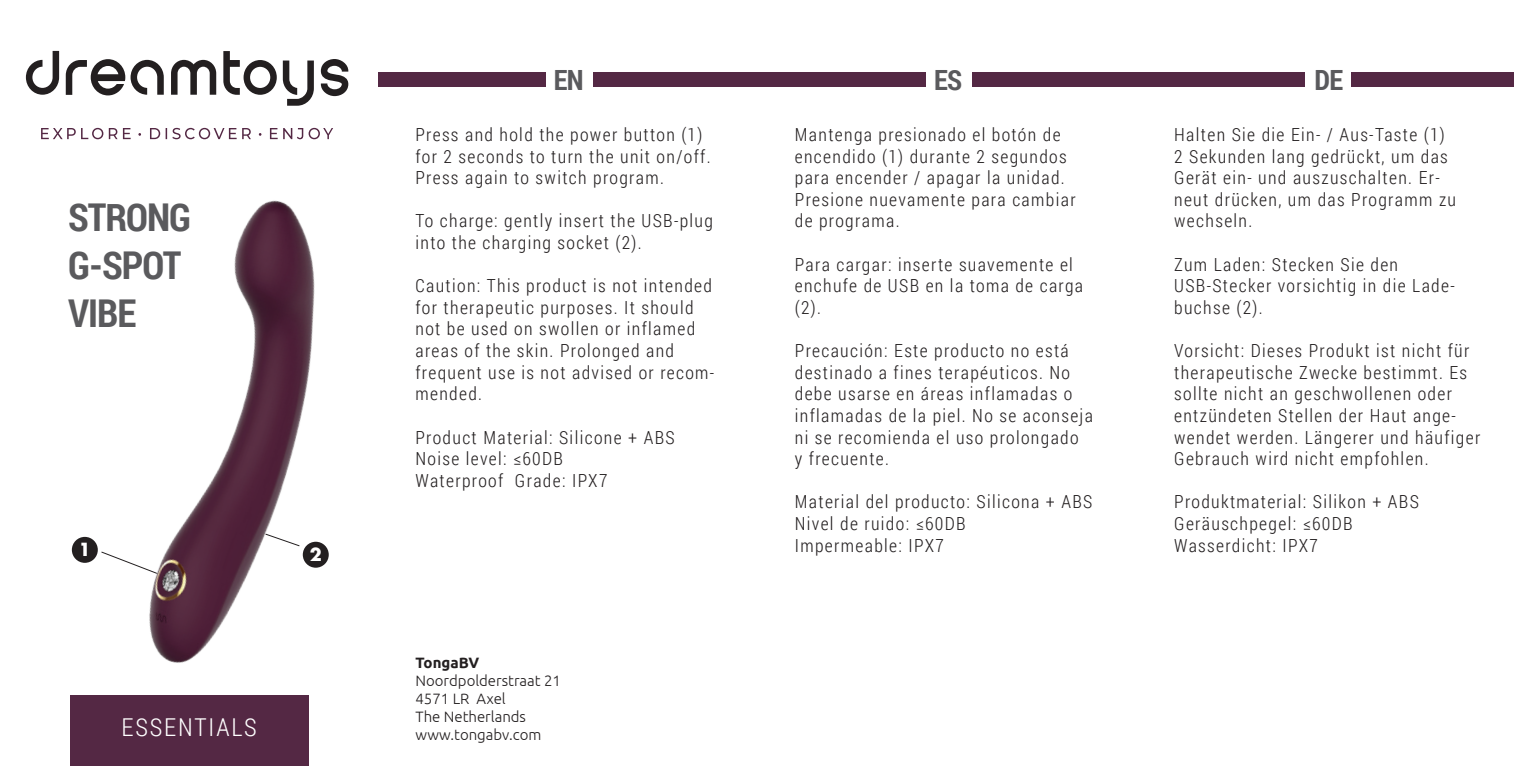
<style>
.page{position:relative;width:1514px;height:766px;background:#fff}
.page>*{position:absolute;margin:0;border:0;box-sizing:border-box;transform-origin:0 0}
.t1{font:700 38.4px/48px "Roboto Condensed";letter-spacing:-.025em;color:#5a5a5d}
.t2{font:700 27.9px "Roboto Condensed";color:#5a5a5d}
.t3{font:300 24.6px "Roboto Condensed";letter-spacing:.075em;color:#fff}
.t4{font:300 18px/21.6px "Roboto Condensed";letter-spacing:.075em;color:#231f20}
.t5{font:700 17.7px "Futura";color:#fff}
.t6{font:300 15px/18px "Ubuntu";color:#231f20}
.t7{font:700 15px "Ubuntu";color:#231f20}
</style>
<div class="page">
<div style="left:378px;top:72px;width:168px;height:14px;background:#542844"></div>
<div style="left:972px;top:72px;width:333px;height:14px;background:#542844"></div>
<div style="left:1352px;top:72px;width:162px;height:14px;background:#542844"></div>
<div style="left:593px;top:72px;width:332px;height:14px;background:#542844"></div>
<div style="left:70px;top:695px;width:238px;height:70px;background:#542844"></div>
<svg style="left:26px;top:51px;width:322px;height:55px"></svg>
<svg style="left:41px;top:128px;width:292px;height:11px"></svg>
<img style="left:71px;top:200px;width:258px;height:533px">
<h1 class="t1" style="left:68px;top:191px;width:125px">STRONG<br>G-SPOT<br>VIBE</h1>
<p class="t5" style="left:79px;top:536px;width:13px">1</p>
<p class="t5" style="left:310px;top:541px;width:13px">2</p>
<h3 class="t3" style="left:122px;top:710px;width:137px">ESSENTIALS</h3>
<h2 class="t2" style="left:554px;top:60px;width:31px">EN</h2>
<h2 class="t2" style="left:934px;top:60px;width:30px">ES</h2>
<h2 class="t2" style="left:1314px;top:60px;width:30px">DE</h2>
<p class="t4" style="left:415px;top:123px;width:297px">Press and hold the power button (1) for 2 seconds to turn the unit on/off.<br>Press again to switch program.</p>
<p class="t4" style="left:415px;top:209px;width:299px">To charge: gently insert the USB-plug into the charging socket (2).</p>
<p class="t4" style="left:415px;top:274px;width:300px">Caution: This product is not intended for therapeutic purposes. It should not be used on swollen or inflamed areas of the skin. Prolonged and frequent use is not advised or recom&shy;mended.</p>
<p class="t4" style="left:415px;top:425px;width:261px">Product Material: Silicone + ABS<br>Noise level: ≤60DB<br>Waterproof Grade: IPX7</p>
<p class="t7" style="left:415px;top:653px;width:65px">TongaBV</p>
<p class="t6" style="left:415px;top:670px;width:147px">Noordpolderstraat 21<br>4571 LR Axel<br>The Netherlands www.tongabv.com</p>
<p class="t4" style="left:795px;top:123px;width:282px">Mantenga presionado el botón de encendido (1) durante 2 segundos para encender / apagar la unidad.<br>Presione nuevamente para cambiar de programa.</p>
<p class="t4" style="left:795px;top:253px;width:290px">Para cargar: inserte suavemente el enchufe de USB en la toma de carga (2).</p>
<p class="t4" style="left:795px;top:339px;width:300px">Precaución: Este producto no está destinado a fines terapéuticos. No debe usarse en áreas inflamadas o inflamadas de la piel. No se aconseja ni se recomienda el uso prolongado<br>y frecuente.</p>
<p class="t4" style="left:795px;top:490px;width:299px">Material del producto: Silicona + ABS<br>Nivel de ruido: ≤60DB<br>Impermeable: IPX7</p>
<p class="t4" style="left:1174px;top:123px;width:283px">Halten Sie die Ein- / Aus-Taste (1)<br>2 Sekunden lang gedrückt, um das<br>Gerät ein- und auszuschalten. Er&shy;neut drücken, um das Programm zu wechseln.</p>
<p class="t4" style="left:1174px;top:253px;width:282px">Zum Laden: Stecken Sie den<br>USB-Stecker vorsichtig in die Lade&shy;buchse (2).</p>
<p class="t4" style="left:1174px;top:339px;width:308px">Vorsicht: Dieses Produkt ist nicht für therapeutische Zwecke bestimmt. Es sollte nicht an geschwollenen oder entzündeten Stellen der Haut ange&shy;wendet werden. Längerer und häufiger Gebrauch wird nicht empfohlen.</p>
<p class="t4" style="left:1174px;top:490px;width:246px">Produktmaterial: Silikon + ABS<br>Geräuschpegel: ≤60DB<br>Wasserdicht: IPX7</p>
</div>
